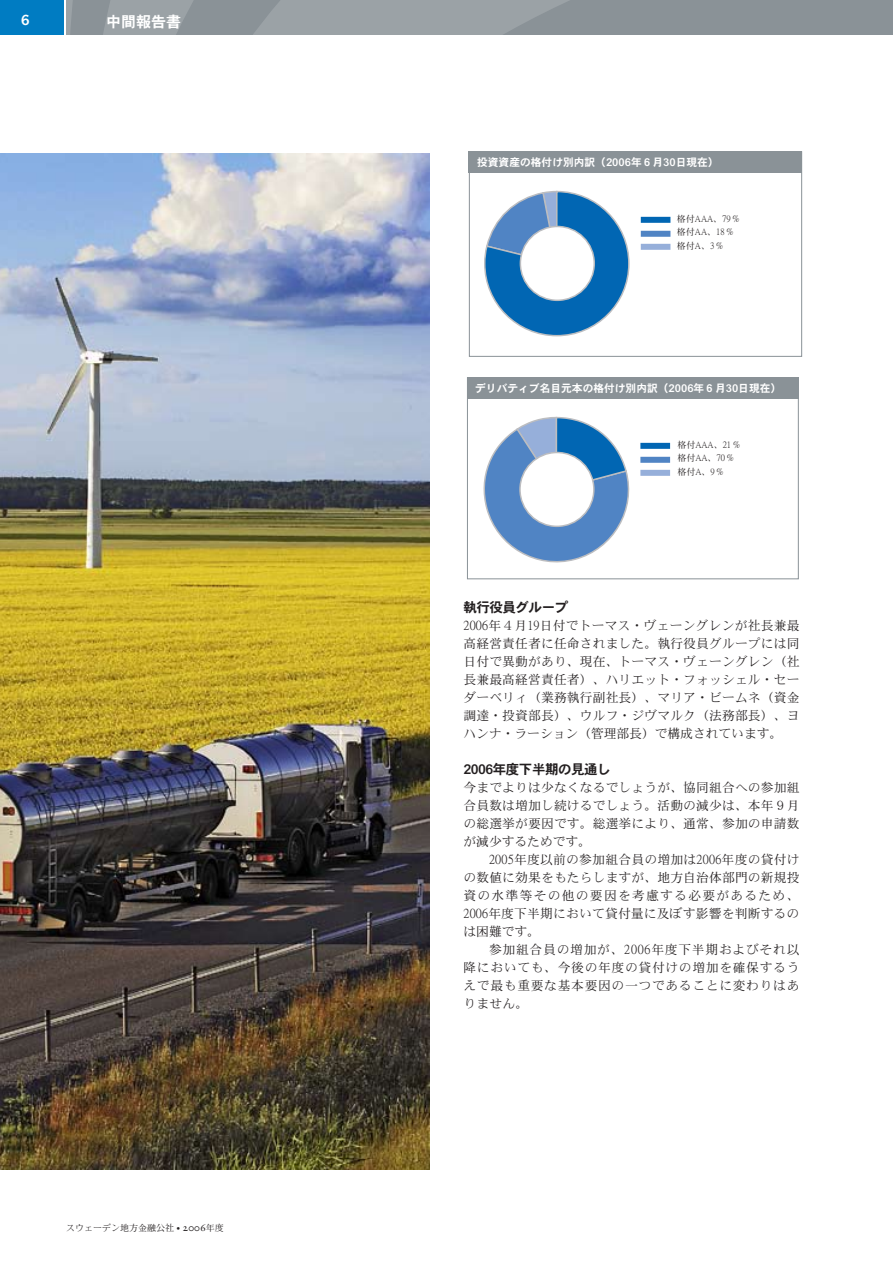
<style>
.page{position:relative;width:893px;height:1263px;background:#fff}
.page>*{position:absolute;margin:0;border:0;box-sizing:border-box;transform-origin:0 0}
.t1{font:15px "DFHS Gothic W7";color:#fff}
.t2{font:13.5px "DFHS Gothic W7";letter-spacing:-.035em;color:#231f20}
.t3{font:12.75px/18px "DFHS Mincho W3";letter-spacing:.015em;color:#231f20;text-align:justify}
.t4{font:10.8px "DFHS Gothic W7";color:#fff}
.t5{font:9px/13.5px "DFHS Mincho W3";color:#231f20}
.t6{font:9px/14px "News Gothic";letter-spacing:-.025em;color:#231f20}
.s1{font-family:"Sabon Roman SC";font-size:7.5px}
.s2{font-family:"Sabon Roman SC";font-size:10.5px}
</style>
<div class="page">
<div style="left:0;top:0;width:64px;height:34px;background:#007cc2"></div>
<div style="left:67px;top:0;width:826px;height:34px;background:#8a9297"></div>
<svg style="left:67px;top:0;width:502px;height:34px"></svg>
<div style="left:469px;top:152px;width:333px;height:21px;background:#8a9297"></div>
<div style="left:469px;top:151px;width:333px;height:206px;border:1px solid #8a9297"></div>
<svg style="left:484px;top:190px;width:146px;height:147px"></svg>
<div style="left:520px;top:226px;width:74px;height:74px;background:#fff;border-radius:50%"></div>
<div style="left:520px;top:226px;width:75px;height:75px;border:2px solid #bcbdc0;border-radius:50%"></div>
<div style="left:641px;top:217px;width:29px;height:6px;background:#0166b3"></div>
<div style="left:641px;top:231px;width:29px;height:6px;background:#5084c4"></div>
<div style="left:641px;top:244px;width:29px;height:6px;background:#96afda"></div>
<div style="left:467px;top:378px;width:331px;height:21px;background:#8a9297"></div>
<div style="left:467px;top:377px;width:332px;height:202px;border:1px solid #8a9297"></div>
<svg style="left:483px;top:416px;width:147px;height:147px"></svg>
<div style="left:520px;top:452px;width:74px;height:74px;background:#fff;border-radius:50%"></div>
<div style="left:519px;top:452px;width:76px;height:75px;border:2px solid #bcbdc0;border-radius:50%"></div>
<div style="left:640px;top:443px;width:30px;height:6px;background:#0166b3"></div>
<div style="left:640px;top:457px;width:30px;height:6px;background:#5084c4"></div>
<div style="left:640px;top:470px;width:30px;height:6px;background:#96afda"></div>
<img style="left:0;top:154px;width:429px;height:1015px">
<p class="t1" style="left:106px;top:14px;width:76px">中間報告書</p>
<p class="t5" style="left:66px;top:1221px;width:159px">スウェーデン地方金融公社 <span class="s1">•</span> <span class="s2">2006</span>年度</p>
<p class="t4" style="left:477px;top:157px;width:243px">投資資産の格付け別内訳（2006年６月30日現在）</p>
<p class="t5" style="left:677px;top:212px;width:64px">格付AAA、79 %格付AA、18 %格付A、3 %</p>
<p class="t6" style="left:676px;top:213px;width:70px">Group AAA, 79%<br>Group AA, 18%</p>
<p class="t6" style="left:676px;top:240px;width:54px">Group A, 3%</p>
<p class="t4" style="left:475px;top:383px;width:308px">デリバティブ名目元本の格付け別内訳（2006年６月30日現在）</p>
<p class="t5" style="left:677px;top:438px;width:64px">格付AAA、21 %格付AA、70 %格付A、9 %</p>
<p class="t6" style="left:676px;top:439px;width:70px">Group AAA, 21%<br>Group AA, 70%</p>
<p class="t6" style="left:676px;top:466px;width:54px">Group A, 9%</p>
<p class="t2" style="left:463px;top:600px;width:106px">執行役員グループ</p>
<p class="t3" style="left:463px;top:617px;width:337px">2006年４月19日付でトーマス・ヴェーングレンが社長兼最高経営責任者に任命されました。執行役員グループには同日付で異動があり、現在、トーマス・ヴェーングレン（社長兼最高経営責任者）、ハリエット・フォッシェル・セーダーベリィ（業務執行副社長）、マリア・ビームネ（資金調達・投資部長）、ウルフ・ジヴマルク（法務部長）、ヨハンナ・ラーション（管理部長）で構成されています。</p>
<p class="t2" style="left:463px;top:762px;width:149px">2006年度下半期の見通し</p>
<p class="t3" style="left:463px;top:779px;width:337px">今までよりは少なくなるでしょうが、協同組合への参加組合員数は増加し続けるでしょう。活動の減少は、本年９月の総選挙が要因です。総選挙により、通常、参加の申請数が減少するためです。</p>
<p class="t3" style="left:463px;top:851px;width:338px;text-indent:26px">2005年度以前の参加組合員の増加は2006年度の貸付けの数値に効果をもたらしますが、地方自治体部門の新規投資の水準等その他の要因を考慮する必要があるため、2006年度下半期において貸付量に及ぼす影響を判断するのは困難です。</p>
<p class="t3" style="left:463px;top:941px;width:337px;text-indent:26px">参加組合員の増加が、2006年度下半期およびそれ以降においても、今後の年度の貸付けの増加を確保するうえで最も重要な基本要因の一つであることに変わりはありません。</p>
</div>
